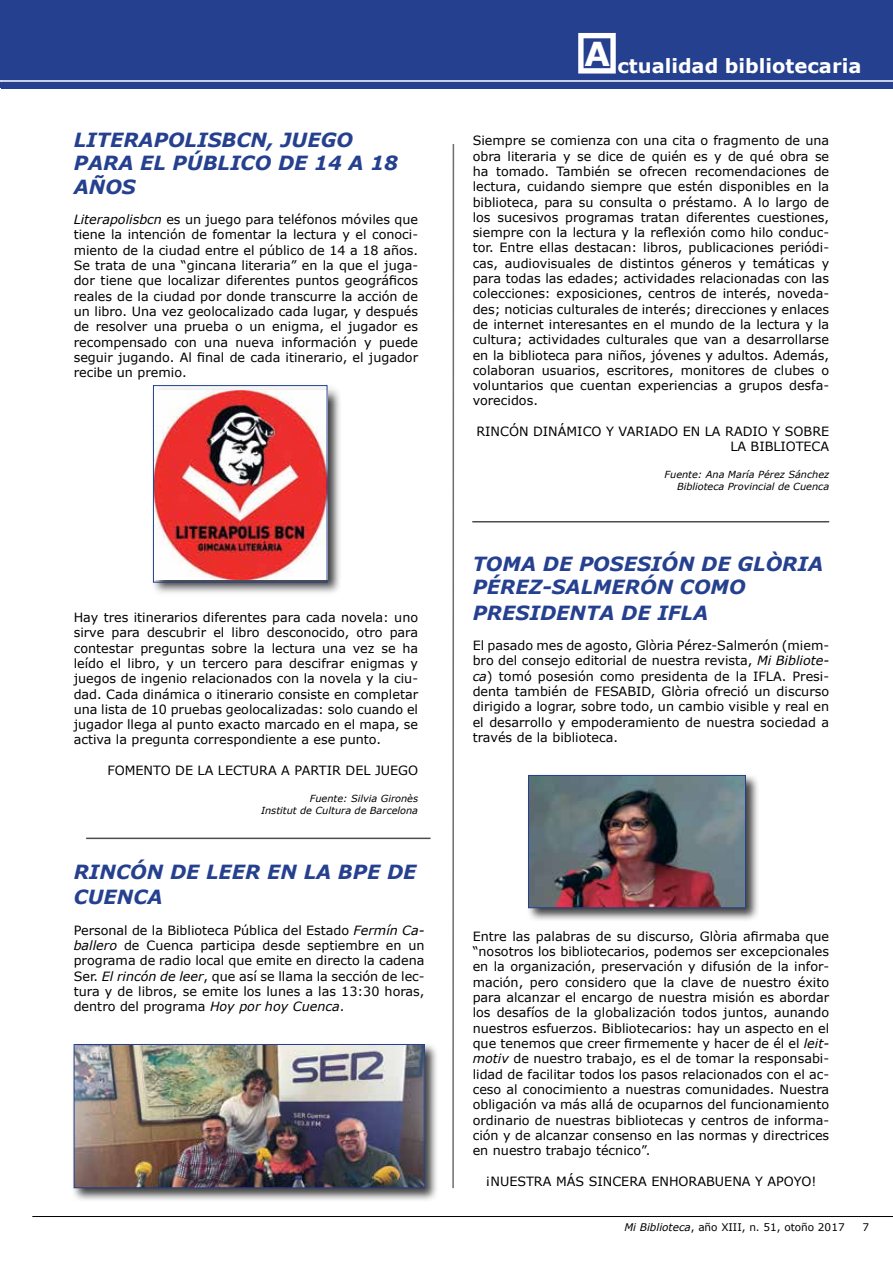
<style>
.page{position:relative;width:893px;height:1263px;background:#fff}
.page>*{position:absolute;margin:0;border:0;box-sizing:border-box;transform-origin:0 0}
.t1{font:italic 700 19.5px/23.4px "Verdana";color:#25408f}
.t2{font:700 19.5px "Verdana";color:#fff}
.t3{font:12.75px/15.3px "Verdana";color:#000;text-align:justify}
.t4{font:10.5px "Verdana";color:#000}
.t5{font:italic 9.75px/11.7px "Verdana";color:#000;text-align:right}
.s1{font-style:italic}
</style>
<div class="page">
<hr style="left:32px;top:1216px;width:861px;height:1px;background:#000">
<div style="left:1px;top:0;width:892px;height:89px;background:#25408f"></div>
<hr style="left:1px;top:80px;width:892px;height:2px;background:#fff">
<hr style="left:0;top:0;width:1px;height:88px;background:#25408f">
<svg style="left:578px;top:33px;width:38px;height:41px"></svg>
<hr style="left:452px;top:144px;width:2px;height:1044px;background:#6d6e71">
<div style="left:151px;top:383px;width:190px;height:214px;background:#000;opacity:.75"></div>
<img style="left:155px;top:390px;width:170px;height:189px">
<div style="left:153px;top:385px;width:174px;height:198px;border:1px solid #25408f"></div>
<div style="left:71px;top:1042px;width:368px;height:160px;background:#000;opacity:.75"></div>
<img style="left:76px;top:1046px;width:347px;height:140px">
<div style="left:74px;top:1044px;width:351px;height:144px;border:1px solid #25408f"></div>
<div style="left:526px;top:773px;width:234px;height:149px;background:#000;opacity:.75"></div>
<img style="left:530px;top:777px;width:214px;height:129px">
<div style="left:528px;top:775px;width:218px;height:133px;border:1px solid #25408f"></div>
<hr style="left:86px;top:837px;width:345px;height:2px;background:#4d4d4f">
<hr style="left:472px;top:521px;width:357px;height:1px;background:#4d4d4f">
<h1 class="t1" style="left:74px;top:128px;width:326px">LITERAPOLISBCN, JUEGO<br>PARA EL PÚBLICO DE 14 A 18<br>AÑOS</h1>
<p class="t3" style="left:74px;top:212px;width:346px"><span class="s1">Literapolisbcn</span> es un juego para teléfonos móviles que tiene la intención de fomentar la lectura y el conoci&shy;miento de la ciudad entre el público de 14 a 18 años.<br>Se trata de una “gincana literaria” en la que el juga&shy;dor tiene que localizar diferentes puntos geográficos reales de la ciudad por donde transcurre la acción de un libro. Una vez geolocalizado cada lugar, y después de resolver una prueba o un enigma, el jugador es recompensado con una nueva información y puede seguir jugando. Al final de cada itinerario, el jugador recibe un premio.</p>
<p class="t3" style="left:74px;top:610px;width:346px">Hay tres itinerarios diferentes para cada novela: uno sirve para descubrir el libro desconocido, otro para contestar preguntas sobre la lectura una vez se ha leído el libro, y un tercero para descifrar enigmas y juegos de ingenio relacionados con la novela y la ciu&shy;dad. Cada dinámica o itinerario consiste en completar una lista de 10 pruebas geolocalizadas: solo cuando el jugador llega al punto exacto marcado en el mapa, se activa la pregunta correspondiente a ese punto.</p>
<p class="t3" style="left:107px;top:763px;width:312px">FOMENTO DE LA LECTURA A PARTIR DEL JUEGO</p>
<p class="t5" style="left:261px;top:792px;width:159px">Fuente: Silvia Gironès<br>Institut de Cultura de Barcelona</p>
<h1 class="t1" style="left:74px;top:859px;width:344px;line-height:25.2px">RINCÓN DE LEER EN LA BPE DE<br>CUENCA</h1>
<p class="t3" style="left:74px;top:922px;width:352px">Personal de la Biblioteca Pública del Estado <span class="s1">Fermín Ca&shy;ballero</span> de Cuenca participa desde septiembre en un programa de radio local que emite en directo la cadena Ser. <span class="s1">El rincón de leer</span>, que así se llama la sección de lec&shy;tura y de libros, se emite los lunes a las 13:30 horas, dentro del programa <span class="s1">Hoy por hoy Cuenca</span>.</p>
<h1 class="t2" style="left:584px;top:52px;width:279px"><sup>A</sup> ctualidad bibliotecaria</h1>
<p class="t3" style="left:473px;top:133px;width:358px">Siempre se comienza con una cita o fragmento de una obra literaria y se dice de quién es y de qué obra se ha tomado. También se ofrecen recomendaciones de lectura, cuidando siempre que estén disponibles en la biblioteca, para su consulta o préstamo. A lo largo de los sucesivos programas tratan diferentes cuestiones, siempre con la lectura y la reflexión como hilo conduc&shy;tor. Entre ellas destacan: libros, publicaciones periódi&shy;cas, audiovisuales de distintos géneros y temáticas y para todas las edades; actividades relacionadas con las colecciones: exposiciones, centros de interés, noveda&shy;des; noticias culturales de interés; direcciones y enlaces de internet interesantes en el mundo de la lectura y la cultura; actividades culturales que van a desarrollarse en la biblioteca para niños, jóvenes y adultos. Además, colaboran usuarios, escritores, monitores de clubes o voluntarios que cuentan experiencias a grupos desfa&shy;vorecidos.</p>
<p class="t3" style="left:476px;top:424px;width:354px;text-align:right">RINCÓN DINÁMICO Y VARIADO EN LA RADIO Y SOBRE<br>LA BIBLIOTECA</p>
<p class="t5" style="left:664px;top:469px;width:166px">Fuente: Ana María Pérez Sánchez<br>Biblioteca Provincial de Cuenca</p>
<h1 class="t1" style="left:473px;top:552px;width:352px">TOMA DE POSESIÓN DE GLÒRIA<br>PÉREZ-SALMERÓN COMO</h1>
<h1 class="t1" style="left:473px;top:600px;width:237px">PRESIDENTA DE IFLA</h1>
<p class="t3" style="left:473px;top:638px;width:358px">El pasado mes de agosto, Glòria Pérez-Salmerón (miem&shy;bro del consejo editorial de nuestra revista, <span class="s1">Mi Bibliote&shy;ca</span>) tomó posesión como presidenta de la IFLA. Presi&shy;denta también de FESABID, Glòria ofreció un discurso dirigido a lograr, sobre todo, un cambio visible y real en el desarrollo y empoderamiento de nuestra sociedad a través de la biblioteca.</p>
<p class="t3" style="left:473px;top:928px;width:358px">Entre las palabras de su discurso, Glòria afirmaba que “nosotros los bibliotecarios, podemos ser excepcionales en la organización, preservación y difusión de la infor&shy;mación, pero considero que la clave de nuestro éxito para alcanzar el encargo de nuestra misión es abordar los desafíos de la globalización todos juntos, aunando nuestros esfuerzos. Bibliotecarios: hay un aspecto en el que tenemos que creer firmemente y hacer de él el <span class="s1">leit&shy;motiv</span> de nuestro trabajo, es el de tomar la responsabi&shy;lidad de facilitar todos los pasos relacionados con el ac&shy;ceso al conocimiento a nuestras comunidades. Nuestra obligación va más allá de ocuparnos del funcionamiento ordinario de nuestras bibliotecas y centros de informa&shy;ción y de alcanzar consenso en las normas y directrices en nuestro trabajo técnico”.</p>
<p class="t3" style="left:485px;top:1173px;width:332px">¡NUESTRA MÁS SINCERA ENHORABUENA Y APOYO!</p>
<p class="t4" style="left:624px;top:1220px;width:222px"><span class="s1">Mi Biblioteca</span>, año XIII, n. 51, otoño 2017</p>
<p class="t4" style="left:863px;top:1220px;width:8px">7</p>
</div>
